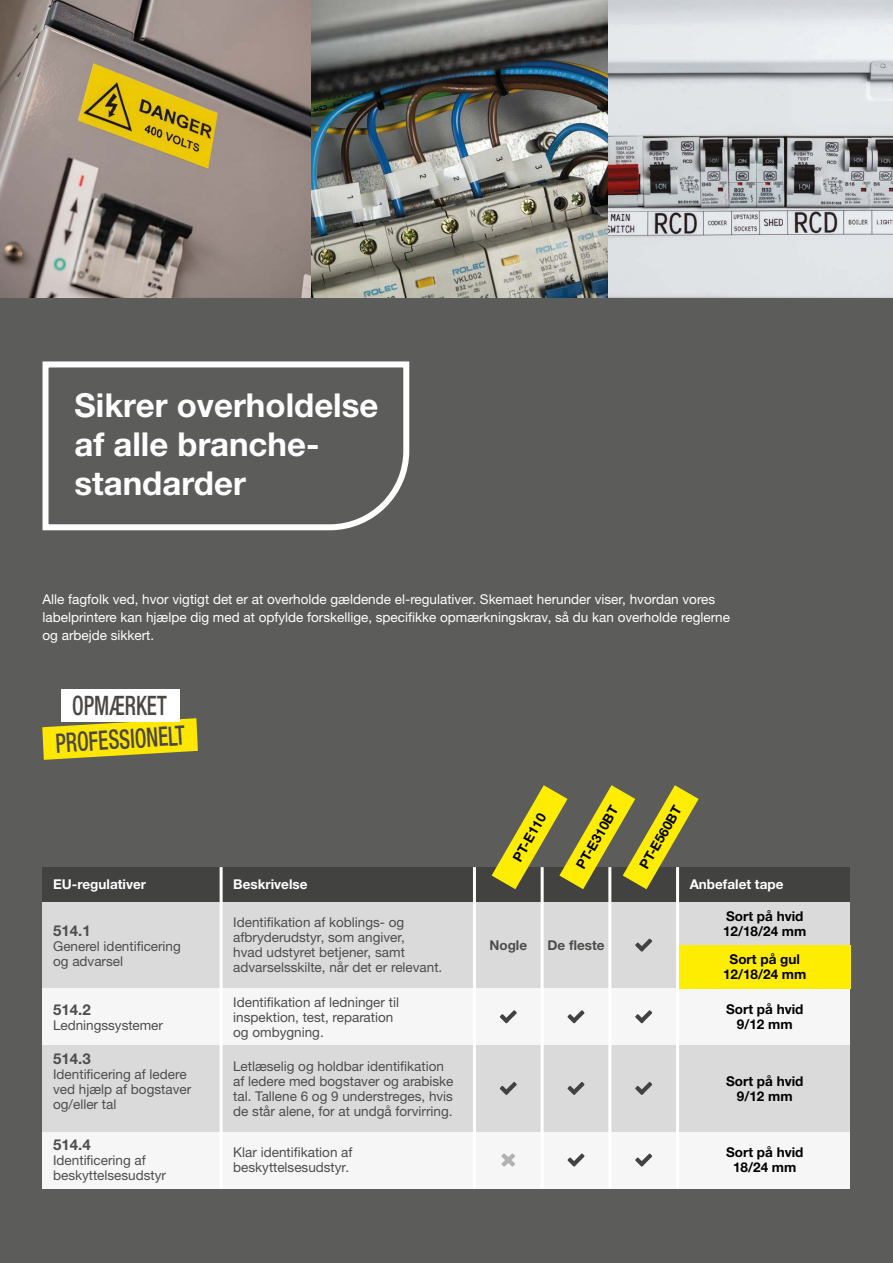
<style>
.page{position:relative;width:893px;height:1263px;background:#5c5c5b}
.page>*{position:absolute;margin:0;border:0;box-sizing:border-box;transform-origin:0 0}
.t1{font:700 33px/39px "Helvetica Neue LTW1 G";color:#fff}
.t2{font:500 condensed 26.85px "Helvetica Neue LTW1 G";color:#4a4643;scale:.78 1}
.t3{font:700 15px "Helvetica Neue LTW1 G";color:#4d4d4c}
.t4{font:13.5px/15px "Helvetica Neue LTW1 G";color:#4d4d4c}
.t5{font:13.5px/18px "Helvetica Neue LTW1 G";color:#fff}
.t6{font:700 13.5px/15px "Helvetica Neue LTW1 G";color:#000;text-align:center}
.t7{font:700 13.5px "Helvetica Neue LTW1 G";color:#fff}
.t8{font:700 13.5px "Helvetica Neue LTW1 G";color:#4d4d4c}
</style>
<div class="page">
<div style="left:43px;top:867px;width:807px;height:35px;background:#424241"></div>
<div style="left:43px;top:902px;width:807px;height:86px;background:#dadada"></div>
<div style="left:43px;top:1045px;width:807px;height:86px;background:#dadada"></div>
<div style="left:43px;top:988px;width:807px;height:57px;background:#f6f6f6"></div>
<div style="left:43px;top:1131px;width:807px;height:57px;background:#f6f6f6"></div>
<svg style="left:501px;top:1153px;width:14px;height:13px"></svg>
<svg style="left:635px;top:939px;width:17px;height:12px"></svg>
<svg style="left:635px;top:1010px;width:17px;height:13px"></svg>
<svg style="left:635px;top:1082px;width:17px;height:13px"></svg>
<svg style="left:635px;top:1153px;width:17px;height:13px"></svg>
<svg style="left:568px;top:1010px;width:16px;height:13px"></svg>
<svg style="left:568px;top:1082px;width:16px;height:13px"></svg>
<svg style="left:568px;top:1153px;width:16px;height:13px"></svg>
<svg style="left:500px;top:1010px;width:17px;height:13px"></svg>
<svg style="left:500px;top:1082px;width:17px;height:13px"></svg>
<hr style="left:220px;top:867px;width:3px;height:321px;background:#fff">
<hr style="left:473px;top:867px;width:3px;height:321px;background:#fff">
<hr style="left:541px;top:867px;width:3px;height:321px;background:#fff">
<hr style="left:608px;top:867px;width:3px;height:321px;background:#fff">
<hr style="left:676px;top:867px;width:3px;height:321px;background:#fff">
<div style="left:679px;top:945px;width:171px;height:43px;background:#ffed00"></div>
<img style="left:0;top:0;width:893px;height:298px">
<svg style="left:42px;top:361px;width:368px;height:170px"></svg>
<svg style="left:42px;top:718px;width:156px;height:42px"></svg>
<div style="left:61px;top:689px;width:119px;height:33px;background:#fff"></div>
<svg style="left:492px;top:785px;width:207px;height:104px"></svg>
<h1 class="t1" style="left:74px;top:385px;width:306px">Sikrer overholdelse af alle branche&shy;standarder</h1>
<p class="t5" style="left:43px;top:590px;width:689px">Alle fagfolk ved, hvor vigtigt det er at overholde gældende el-regulativer. Skemaet herunder viser, hvordan vores labelprintere kan hjælpe dig med at opfylde forskellige, specifikke opmærkningskrav, så du kan overholde reglerne og arbejde sikkert.</p>
<h2 class="t2" style="left:72px;top:689px;width:123px">OPMÆRKET</h2>
<h2 class="t2" style="left:55px;top:726px;width:168px;rotate:-3deg">PROFESSIONELT</h2>
<p class="t7" style="left:53px;top:876px;width:94px">EU-regulativer</p>
<p class="t3" style="left:53px;top:921px;width:39px">514.1</p>
<p class="t4" style="left:53px;top:938px;width:129px">Generel identificering og advarsel</p>
<p class="t3" style="left:53px;top:1000px;width:39px">514.2</p>
<p class="t4" style="left:53px;top:1017px;width:111px">Ledningssystemer</p>
<p class="t3" style="left:53px;top:1049px;width:39px">514.3</p>
<p class="t4" style="left:53px;top:1066px;width:140px">Identificering af ledere ved hjælp af bogstaver og/eller tal</p>
<p class="t3" style="left:53px;top:1136px;width:39px">514.4</p>
<p class="t4" style="left:53px;top:1153px;width:114px">Identificering af beskyttelsesudstyr</p>
<p class="t6" style="left:510px;top:856px;width:54px;rotate:-60deg">PT-E110</p>
<p class="t6" style="left:573px;top:864px;width:72px;rotate:-60deg">PT-E310BT</p>
<p class="t6" style="left:636px;top:864px;width:72px;rotate:-60deg">PT-E560BT</p>
<p class="t7" style="left:233px;top:876px;width:76px">Beskrivelse</p>
<p class="t7" style="left:690px;top:876px;width:95px">Anbefalet tape</p>
<p class="t4" style="left:233px;top:915px;width:211px">Identifikation af koblings- og afbryderudstyr, som angiver,<br>hvad udstyret betjener, samt advarselsskilte, når det er relevant.</p>
<p class="t4" style="left:233px;top:994px;width:167px">Identifikation af ledninger til inspektion, test, reparation og ombygning.</p>
<p class="t4" style="left:233px;top:1058px;width:222px">Letlæselig og holdbar identifikation af ledere med bogstaver og arabiske tal. Tallene 6 og 9 understreges, hvis de står alene, for at undgå forvirring.</p>
<p class="t4" style="left:233px;top:1145px;width:121px">Klar identifikation af beskyttelsesudstyr.</p>
<p class="t8" style="left:489px;top:937px;width:39px">Nogle</p>
<p class="t8" style="left:548px;top:937px;width:58px">De fleste</p>
<p class="t6" style="left:723px;top:908px;width:85px;text-align:left">Sort på hvid<br>12/18/24 mm</p>
<p class="t6" style="left:723px;top:952px;width:85px">Sort på gul<br>12/18/24 mm</p>
<p class="t6" style="left:726px;top:1002px;width:79px">Sort på hvid<br>9/12 mm</p>
<p class="t6" style="left:726px;top:1073px;width:79px">Sort på hvid<br>9/12 mm</p>
<p class="t6" style="left:726px;top:1145px;width:79px">Sort på hvid<br>18/24 mm</p>
</div>
